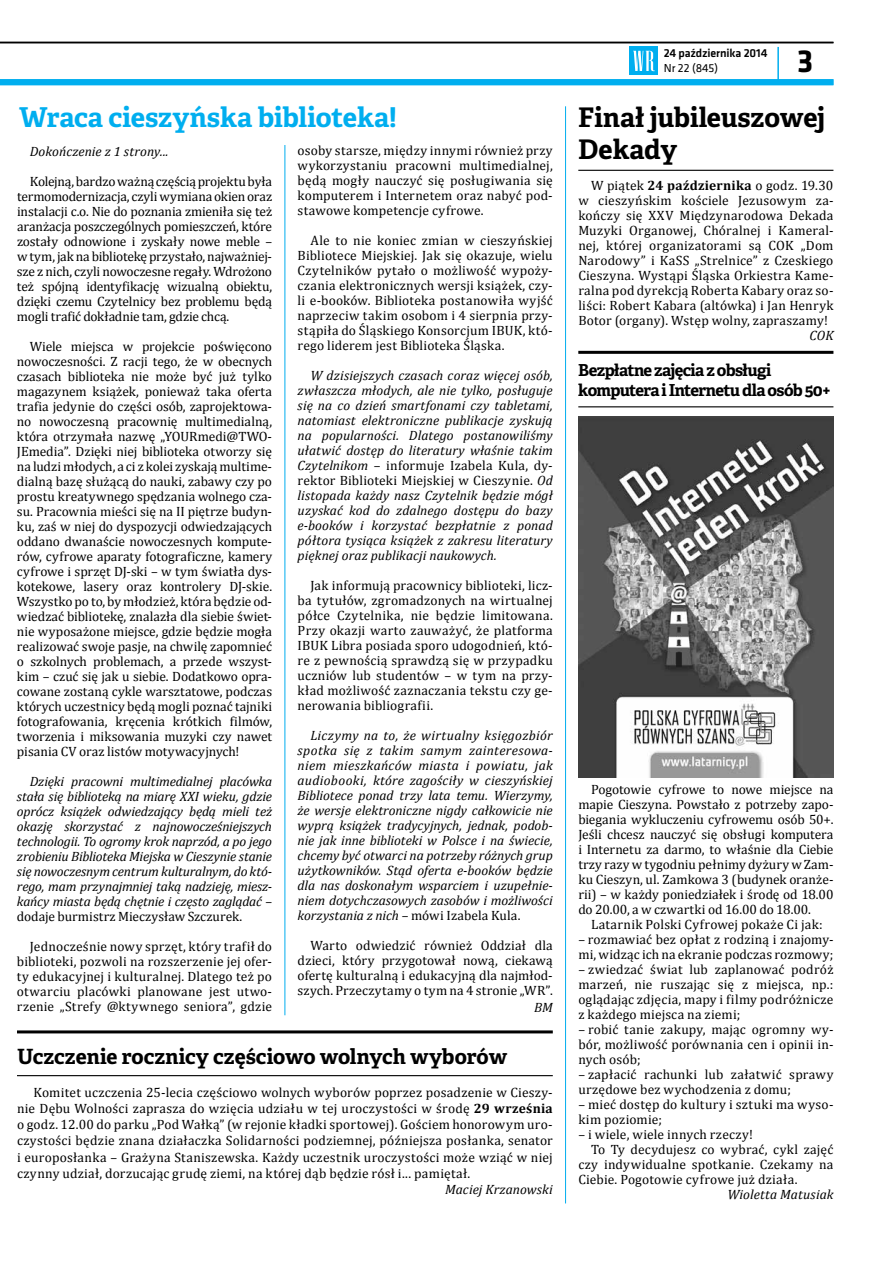
<style>
.page{position:relative;width:893px;height:1263px;background:#fff}
.page>*{position:absolute;margin:0;border:0;box-sizing:border-box;transform-origin:0 0}
.t1{font:700 33px "Klavika";color:#000}
.t2{font:700 27.3px "Adelle Basic";letter-spacing:-.005em;color:#00aeef}
.t3{font:700 27px/32.4px "Adelle Basic";letter-spacing:-.005em;color:#000}
.t4{font:700 21px "Adelle Basic";color:#000}
.t5{font:700 16.5px/19.8px "Adelle Basic";letter-spacing:-.04em;color:#000}
.t6{font:13.5px/15px "Cambria";letter-spacing:.015em;color:#000;text-align:justify}
.t7{font:italic 13.5px/15px "Cambria";color:#000;text-align:justify}
.t8{font:500 12px "Klavika";letter-spacing:-.01em;color:#000}
.t9{font:12px "Klavika";color:#000}
.s1{font-style:normal}
.s2{font-weight:700}
</style>
<div class="page">
<hr style="left:777px;top:47px;width:2px;height:35px;background:#00aeef">
<div style="left:630px;top:47px;width:28px;height:28px;background:#00aeef"></div>
<svg style="left:633px;top:51px;width:22px;height:20px"></svg>
<hr style="left:0;top:42px;width:833px;height:1px;background:#000">
<div style="left:0;top:79px;width:833px;height:6px;background:#00aeef"></div>
<hr style="left:17px;top:1075px;width:536px;height:1px;background:#000">
<hr style="left:17px;top:1030px;width:536px;height:3px;background:#000">
<hr style="left:285px;top:145px;width:1px;height:870px;background:#00aeef">
<hr style="left:578px;top:406px;width:255px;height:1px;background:#000">
<img style="left:578px;top:416px;width:255px;height:361px">
<hr style="left:578px;top:170px;width:255px;height:1px;background:#000">
<hr style="left:578px;top:351px;width:255px;height:3px;background:#000">
<hr style="left:565px;top:106px;width:1px;height:1097px;background:#00aeef">
<h2 class="t2" style="left:19px;top:100px;width:379px">Wraca cieszyńska biblioteka!</h2>
<p class="t7" style="left:30px;top:143px;width:140px">Dokończenie z 1 strony...</p>
<p class="t6" style="left:17px;top:173px;width:257px;text-indent:13px">Kolejną, bardzo ważną częścią projektu była termomodernizacja, czyli wymiana okien oraz instalacji c.o. Nie do poznania zmieniła się też aranżacja poszczególnych pomieszczeń, które zostały odnowione i zyskały nowe meble – w tym, jak na bibliotekę przystało, najważniej&shy;sze z nich, czyli nowoczesne regały. Wdrożono też spójną identyfikację wizualną obiektu, dzięki czemu Czytelnicy bez problemu będą mogli trafić dokładnie tam, gdzie chcą.</p>
<p class="t6" style="left:17px;top:338px;width:257px;text-indent:13px">Wiele miejsca w projekcie poświęcono nowoczesności. Z racji tego, że w obecnych czasach biblioteka nie może być już tylko magazynem książek, ponieważ taka oferta trafia jedynie do części osób, zaprojektowa&shy;no nowoczesną pracownię multimedialną, która otrzymała nazwę „YOURmedi@TWO-JEmedia”. Dzięki niej biblioteka otworzy się na ludzi młodych, a ci z kolei zyskają multime&shy;dialną bazę służącą do nauki, zabawy czy po prostu kreatywnego spędzania wolnego cza&shy;su. Pracownia mieści się na II piętrze budyn&shy;ku, zaś w niej do dyspozycji odwiedzających oddano dwanaście nowoczesnych kompute&shy;rów, cyfrowe aparaty fotograficzne, kamery cyfrowe i sprzęt DJ-ski – w tym światła dys&shy;kotekowe, lasery oraz kontrolery DJ-skie.<br>Wszystko po to, by młodzież, która będzie od&shy;wiedzać bibliotekę, znalazła dla siebie świet&shy;nie wyposażone miejsce, gdzie będzie mogła realizować swoje pasje, na chwilę zapomnieć o szkolnych problemach, a przede wszyst&shy;kim – czuć się jak u siebie. Dodatkowo opra&shy;cowane zostaną cykle warsztatowe, podczas których uczestnicy będą mogli poznać tajniki fotografowania, kręcenia krótkich filmów, tworzenia i miksowania muzyki czy nawet pisania CV oraz listów motywacyjnych!</p>
<p class="t7" style="left:17px;top:773px;width:257px;text-indent:13px">Dzięki pracowni multimedialnej placówka stała się biblioteką na miarę XXI wieku, gdzie oprócz książek odwiedzający będą mieli też okazję skorzystać z najnowocześniejszych technologii. To ogromy krok naprzód, a po jego zrobieniu Biblioteka Miejska w Cieszynie stanie się nowoczesnym centrum kulturalnym, do któ&shy;rego, mam przynajmniej taką nadzieję, miesz&shy;kańcy miasta będą chętnie i często zaglądać <span class="s1">– dodaje burmistrz Mieczysław Szczurek.</span></p>
<p class="t6" style="left:17px;top:938px;width:257px;text-indent:13px">Jednocześnie nowy sprzęt, który trafił do biblioteki, pozwoli na rozszerzenie jej ofer&shy;ty edukacyjnej i kulturalnej. Dlatego też po otwarciu placówki planowane jest utwo&shy;rzenie „Strefy @ktywnego seniora”, gdzie</p>
<p class="t6" style="left:298px;top:143px;width:257px">osoby starsze, między innymi również przy wykorzystaniu pracowni multimedialnej, będą mogły nauczyć się posługiwania się komputerem i Internetem oraz nabyć pod&shy;stawowe kompetencje cyfrowe.</p>
<p class="t6" style="left:298px;top:233px;width:257px;text-indent:13px">Ale to nie koniec zmian w cieszyńskiej Bibliotece Miejskiej. Jak się okazuje, wielu Czytelników pytało o możliwość wypoży&shy;czania elektronicznych wersji książek, czy&shy;li e-booków. Biblioteka postanowiła wyjść naprzeciw takim osobom i 4 sierpnia przy&shy;stąpiła do Śląskiego Konsorcjum IBUK, któ&shy;rego liderem jest Biblioteka Śląska.</p>
<p class="t7" style="left:298px;top:368px;width:257px;text-indent:13px">W dzisiejszych czasach coraz więcej osób, zwłaszcza młodych, ale nie tylko, posługuje się na co dzień smartfonami czy tabletami, natomiast elektroniczne publikacje zyskują na popularności. Dlatego postanowiliśmy ułatwić dostęp do literatury właśnie takim Czytelnikom <span class="s1">– informuje Izabela Kula, dy&shy;rektor Biblioteki Miejskiej w Cieszynie.</span> Od listopada każdy nasz Czytelnik będzie mógł uzyskać kod do zdalnego dostępu do bazy e-booków i korzystać bezpłatnie z ponad półtora tysiąca książek z zakresu literatury pięknej oraz publikacji naukowych.</p>
<p class="t6" style="left:298px;top:578px;width:257px;text-indent:13px">Jak informują pracownicy biblioteki, licz&shy;ba tytułów, zgromadzonych na wirtualnej półce Czytelnika, nie będzie limitowana.<br>Przy okazji warto zauważyć, że platforma IBUK Libra posiada sporo udogodnień, któ&shy;re z pewnością sprawdzą się w przypadku uczniów lub studentów – w tym na przy&shy;kład możliwość zaznaczania tekstu czy ge&shy;nerowania bibliografii.</p>
<p class="t7" style="left:298px;top:728px;width:257px;text-indent:13px">Liczymy na to, że wirtualny księgozbiór spotka się z takim samym zainteresowa&shy;niem mieszkańców miasta i powiatu, jak audiobooki, które zagościły w cieszyńskiej Bibliotece ponad trzy lata temu. Wierzymy, że wersje elektroniczne nigdy całkowicie nie wyprą książek tradycyjnych, jednak, podob&shy;nie jak inne biblioteki w Polsce i na świecie, chcemy być otwarci na potrzeby różnych grup użytkowników. Stąd oferta e-booków będzie dla nas doskonałym wsparciem i uzupełnie&shy;niem dotychczasowych zasobów i możliwości korzystania z nich <span class="s1">– mówi Izabela Kula.</span></p>
<p class="t6" style="left:298px;top:938px;width:257px;text-indent:13px">Warto odwiedzić również Oddział dla dzieci, który przygotował nową, ciekawą ofertę kulturalną i edukacyjną dla najmłod&shy;szych. Przeczytamy o tym na 4 stronie „WR”.</p>
<p class="t7" style="left:534px;top:999px;width:20px">BM</p>
<h3 class="t4" style="left:17px;top:1043px;width:492px">Uczczenie rocznicy częściowo wolnych wyborów</h3>
<p class="t6" style="left:17px;top:1084px;width:537px;line-height:16.2px;text-indent:16px">Komitet uczczenia 25-lecia częściowo wolnych wyborów poprzez posadzenie w Cieszy&shy;nie Dębu Wolności zaprasza do wzięcia udziału w tej uroczystości w środę <span class="s2">29 września </span>o godz. 12.00 do parku „Pod Wałką” (w rejonie kładki sportowej). Gościem honorowym uro&shy;czystości będzie znana działaczka Solidarności podziemnej, późniejsza posłanka, senator i europosłanka – Grażyna Staniszewska. Każdy uczestnik uroczystości może wziąć w niej czynny udział, dorzucając grudę ziemi, na której dąb będzie rósł i... pamiętał.</p>
<p class="t7" style="left:445px;top:1181px;width:109px">Maciej Krzanowski</p>
<p class="t8" style="left:664px;top:45px;width:105px">24 października 2014</p>
<p class="t9" style="left:664px;top:60px;width:56px">Nr 22 (845)</p>
<h1 class="t1" style="left:797px;top:37px;width:18px">3</h1>
<h3 class="t3" style="left:578px;top:101px;width:249px">Finał jubileuszowej<br>Dekady</h3>
<p class="t6" style="left:578px;top:178px;width:257px;text-indent:13px">W piątek <span class="s2">24 października</span> o godz. 19.30 w cieszyńskim kościele Jezusowym za&shy;kończy się XXV Międzynarodowa Dekada Muzyki Organowej, Chóralnej i Kameral&shy;nej, której organizatorami są COK „Dom Narodowy” i KaSS „Strelnice” z Czeskiego Cieszyna. Wystąpi Śląska Orkiestra Kame&shy;ralna pod dyrekcją Roberta Kabary oraz so&shy;liści: Robert Kabara (altówka) i Jan Henryk Botor (organy). Wstęp wolny, zapraszamy!</p>
<p class="t7" style="left:809px;top:328px;width:25px">COK</p>
<p class="t5" style="left:578px;top:360px;width:254px">Bezpłatne zajęcia z obsługi komputera i Internetu dla osób 50+</p>
<p class="t6" style="left:578px;top:782px;width:257px;text-indent:13px">Pogotowie cyfrowe to nowe miejsce na mapie Cieszyna. Powstało z potrzeby zapo&shy;biegania wykluczeniu cyfrowemu osób 50+.<br>Jeśli chcesz nauczyć się obsługi komputera i Internetu za darmo, to właśnie dla Ciebie trzy razy w tygodniu pełnimy dyżury w Zam&shy;ku Cieszyn, ul. Zamkowa 3 (budynek oranże&shy;rii) – w każdy poniedziałek i środę od 18.00 do 20.00, a w czwartki od 16.00 do 18.00.</p>
<p class="t6" style="left:591px;top:917px;width:233px">Latarnik Polski Cyfrowej pokaże Ci jak:</p>
<p class="t6" style="left:578px;top:932px;width:257px">– rozmawiać bez opłat z rodziną i znajomy&shy;mi, widząc ich na ekranie podczas rozmowy;</p>
<p class="t6" style="left:578px;top:962px;width:257px">– zwiedzać świat lub zaplanować podróż marzeń, nie ruszając się z miejsca, np.: oglądając zdjęcia, mapy i filmy podróżnicze z każdego miejsca na ziemi;</p>
<p class="t6" style="left:578px;top:1022px;width:257px">– robić tanie zakupy, mając ogromny wy&shy;bór, możliwość porównania cen i opinii in&shy;nych osób;</p>
<p class="t6" style="left:578px;top:1067px;width:257px">– zapłacić rachunki lub załatwić sprawy urzędowe bez wychodzenia z domu;</p>
<p class="t6" style="left:578px;top:1097px;width:257px">– mieć dostęp do kultury i sztuki ma wyso&shy;kim poziomie;</p>
<p class="t6" style="left:578px;top:1127px;width:176px">– i wiele, wiele innych rzeczy!</p>
<p class="t6" style="left:591px;top:1142px;width:244px">To Ty decydujesz co wybrać, cykl zajęć</p>
<p class="t6" style="left:578px;top:1157px;width:257px">czy indywidualne spotkanie. Czekamy na</p>
<p class="t6" style="left:578px;top:1172px;width:221px">Ciebie. Pogotowie cyfrowe już działa.</p>
<p class="t7" style="left:727px;top:1187px;width:108px">Wioletta Matusiak</p>
</div>
